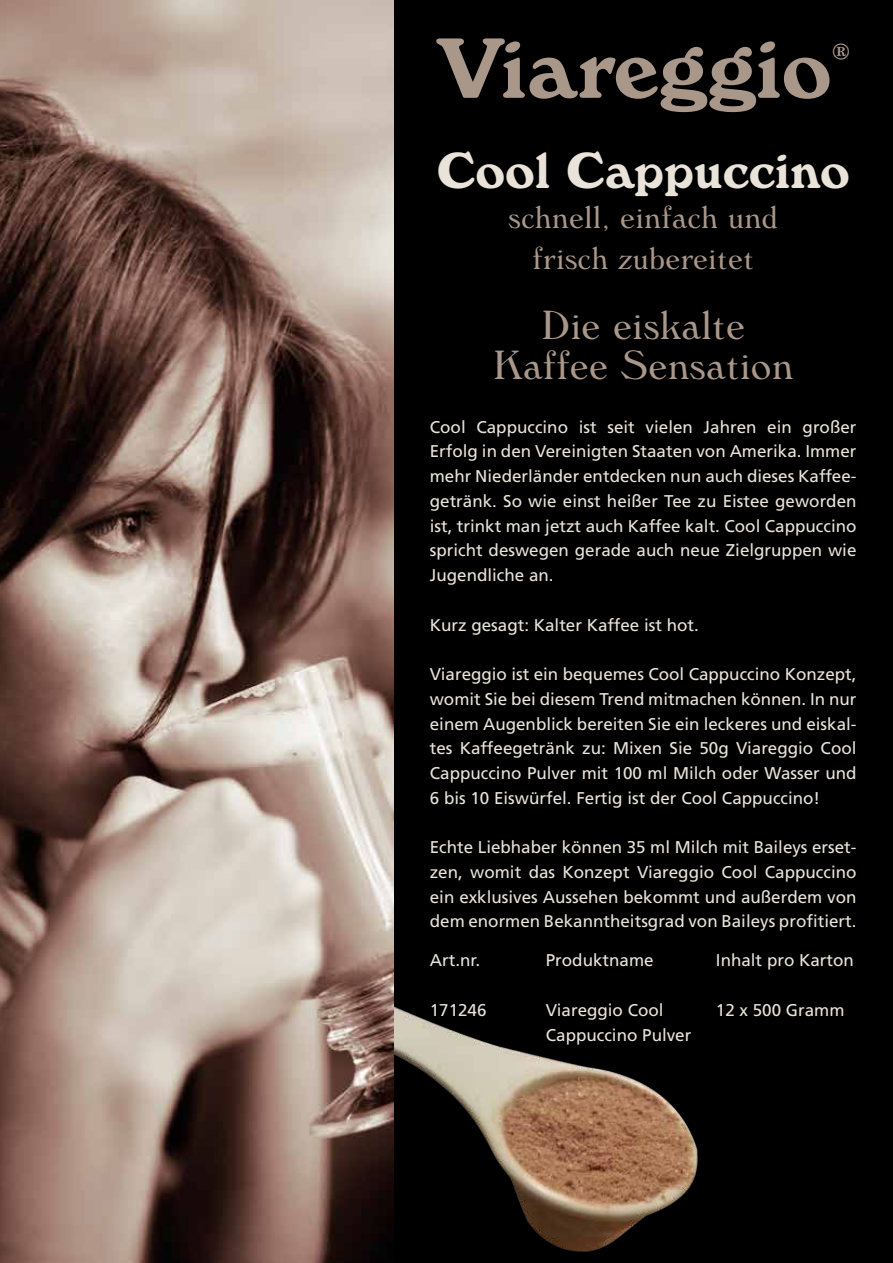
<style>
.page{position:relative;width:893px;height:1263px;background:#000}
.page>*{position:absolute;margin:0;border:0;box-sizing:border-box;transform-origin:0 0}
.t1{font:83.55px "Windsor BT";color:#a9978a}
.t2{font:49.5px "Windsor BT";color:#e9e3da}
.t3{font:300 41.55px/40.2px "Windsor BT";color:#a9978a;text-align:center}
.t4{font:300 32.55px/40.2px "Windsor BT";color:#a9978a;text-align:center}
.t5{font:22.5px "Windsor BT";color:#a9978a}
.t6{font:16.95px/24.8px "Frutiger";color:#e9e3da;text-align:justify}
</style>
<div class="page">
<img style="left:394px;top:1006px;width:303px;height:245px">
<img style="left:0;top:0;width:394px;height:1263px">
<h1 class="t1" style="left:436px;top:19px;width:397px">Viareggio</h1>
<h3 class="t5" style="left:832px;top:38px;width:20px">®</h3>
<h2 class="t2" style="left:436px;top:142px;width:415px">Cool Cappuccino</h2>
<h3 class="t4" style="left:508px;top:197px;width:271px">schnell, einfach und frisch zubereitet</h3>
<h3 class="t3" style="left:493px;top:304px;width:302px">Die eiskalte<br>Kaffee Sensation</h3>
<p class="t6" style="left:430px;top:414px;width:428px">Cool Cappuccino ist seit vielen Jahren ein großer Erfolg in den Vereinigten Staaten von Amerika. Immer mehr Niederländer entdecken nun auch dieses Kaffee&shy;getränk. So wie einst heißer Tee zu Eistee geworden ist, trinkt man jetzt auch Kaffee kalt. Cool Cappuccino spricht deswegen gerade auch neue Zielgruppen wie Jugendliche an.</p>
<p class="t6" style="left:430px;top:612px;width:271px">Kurz gesagt: Kalter Kaffee ist hot.</p>
<p class="t6" style="left:430px;top:662px;width:428px">Viareggio ist ein bequemes Cool Cappuccino Konzept, womit Sie bei diesem Trend mitmachen können. In nur einem Augenblick bereiten Sie ein leckeres und eiskal&shy;tes Kaffeegetränk zu: Mixen Sie 50g Viareggio Cool Cappuccino Pulver mit 100 ml Milch oder Wasser und 6 bis 10 Eiswürfel. Fertig ist der Cool Cappuccino!</p>
<p class="t6" style="left:430px;top:835px;width:428px">Echte Liebhaber können 35 ml Milch mit Baileys erset&shy;zen, womit das Konzept Viareggio Cool Cappuccino ein exklusives Aussehen bekommt und außerdem von dem enormen Bekanntheitsgrad von Baileys profitiert.</p>
<p class="t6" style="left:430px;top:948px;width:52px">Art.nr.</p>
<p class="t6" style="left:546px;top:948px;width:109px">Produktname</p>
<p class="t6" style="left:716px;top:948px;width:140px">Inhalt pro Karton</p>
<p class="t6" style="left:430px;top:998px;width:58px">171246</p>
<p class="t6" style="left:546px;top:998px;width:119px">Viareggio Cool</p>
<p class="t6" style="left:716px;top:998px;width:130px">12 x 500 Gramm</p>
<p class="t6" style="left:546px;top:1022px;width:147px">Cappuccino Pulver</p>
</div>
